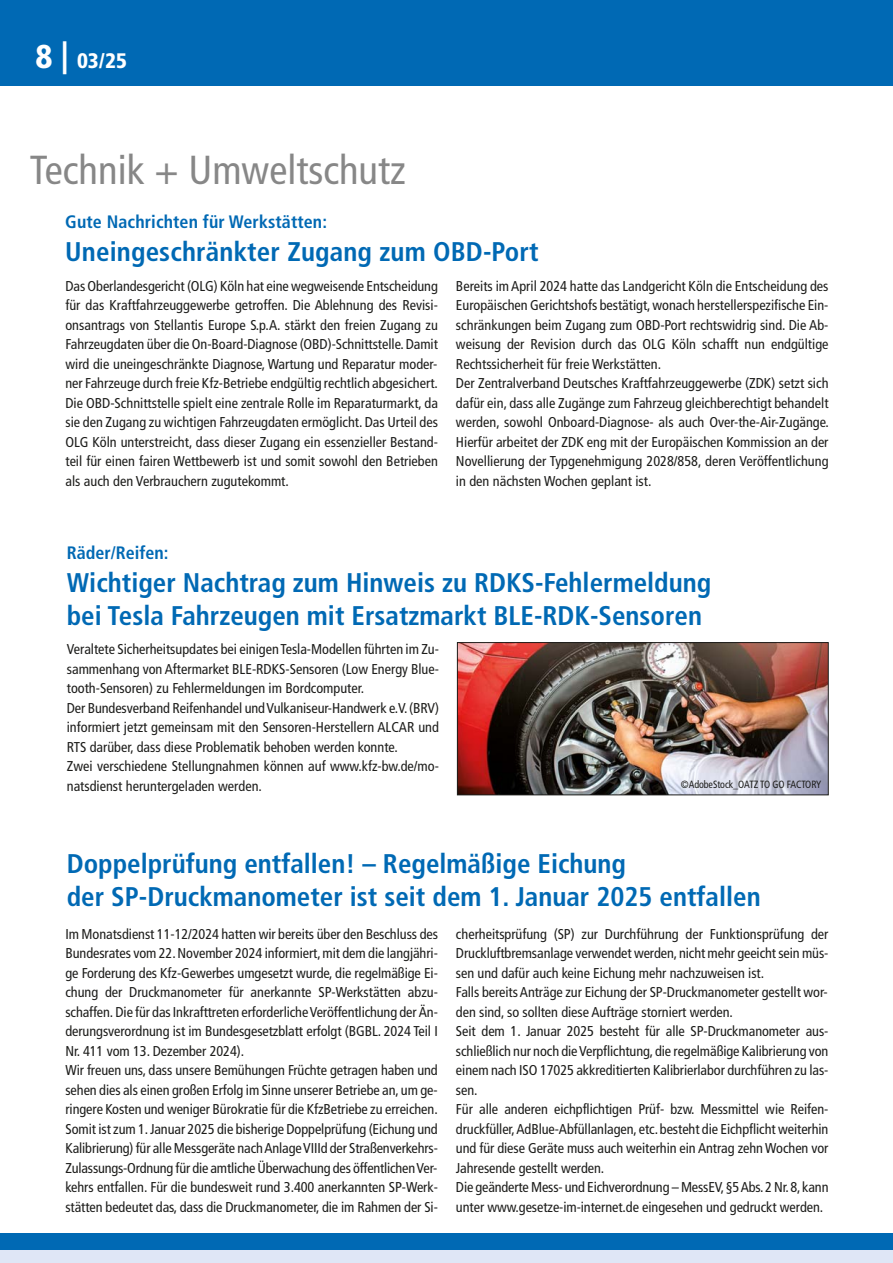
<style>
.page{position:relative;width:893px;height:1263px;background:#fff}
.page>*{position:absolute;margin:0;border:0;box-sizing:border-box;transform-origin:0 0}
.t1{font:condensed 40.5px "Frutiger";color:#878787}
.t2{font:700 condensed 27px/33px "Frutiger";color:#0069b4}
.t3{font:900 condensed 21px "Frutiger";color:#fff}
.t4{font:700 condensed 18px "Frutiger";letter-spacing:.005em;color:#0069b4}
.t5{font:condensed 14.25px/19.5px "Frutiger";letter-spacing:-.005em;color:#1d1d1b}
.t6{font:condensed 10.5px "Frutiger";letter-spacing:-.005em;color:#1d1d1b;scale:.95 1}
.s1{font-size:33px}
</style>
<div class="page">
<div style="left:0;top:1233px;width:893px;height:17px;background:#0069b4"></div>
<div style="left:0;top:1250px;width:893px;height:13px;background:#dfe6f6"></div>
<div style="left:0;top:0;width:893px;height:85px;background:#0069b4"></div>
<img style="left:459px;top:644px;width:368px;height:149px">
<div style="left:457px;top:642px;width:372px;height:153px;border:1px solid #1d1d1b"></div>
<h3 class="t3" style="left:36px;top:54px;width:93px"><span class="s1">8 |</span> 03/25</h3>
<h1 class="t1" style="left:30px;top:154px;width:377px">Technik + Umweltschutz</h1>
<p class="t4" style="left:65px;top:214px;width:263px">Gute Nachrichten für Werkstätten:</p>
<h2 class="t2" style="left:65px;top:237px;width:475px">Uneingeschränkter Zugang zum OBD-Port</h2>
<p class="t5" style="left:65px;top:277px;width:374px;text-align:justify">Das Oberlandesgericht (OLG) Köln hat eine wegweisende Entscheidung für das Kraftfahrzeuggewerbe getroffen. Die Ablehnung des Revisi&shy;onsantrags von Stellantis Europe S.p.A. stärkt den freien Zugang zu Fahrzeugdaten über die On-Board-Diagnose (OBD)-Schnittstelle. Damit wird die uneingeschränkte Diagnose, Wartung und Reparatur moder&shy;ner Fahrzeuge durch freie Kfz-Betriebe endgültig rechtlich abgesichert.<br>Die OBD-Schnittstelle spielt eine zentrale Rolle im Reparaturmarkt, da sie den Zugang zu wichtigen Fahrzeugdaten ermöglicht. Das Urteil des OLG Köln unterstreicht, dass dieser Zugang ein essenzieller Bestand&shy;teil für einen fairen Wettbewerb ist und somit sowohl den Betrieben als auch den Verbrauchern zugutekommt.</p>
<p class="t5" style="left:456px;top:277px;width:375px">Bereits im April 2024 hatte das Landgericht Köln die Entscheidung des Europäischen Gerichtshofs bestätigt, wonach herstellerspezifische Ein&shy;schränkungen beim Zugang zum OBD-Port rechtswidrig sind. Die Ab&shy;weisung der Revision durch das OLG Köln schafft nun endgültige Rechtssicherheit für freie Werkstätten.<br>Der Zentralverband Deutsches Kraftfahrzeuggewerbe (ZDK) setzt sich dafür ein, dass alle Zugänge zum Fahrzeug gleichberechtigt behandelt werden, sowohl Onboard-Diagnose- als auch Over-the-Air-Zugänge.<br>Hierfür arbeitet der ZDK eng mit der Europäischen Kommission an der Novellierung der Typgenehmigung 2028/858, deren Veröffentlichung in den nächsten Wochen geplant ist.</p>
<p class="t4" style="left:67px;top:545px;width:103px">Räder/Reifen:</p>
<h2 class="t2" style="left:67px;top:568px;width:646px">Wichtiger Nachtrag zum Hinweis zu RDKS-Fehlermeldung bei Tesla Fahrzeugen mit Ersatzmarkt BLE-RDK-Sensoren</h2>
<p class="t5" style="left:67px;top:641px;width:374px">Veraltete Sicherheitsupdates bei einigen Tesla-Modellen führten im Zu&shy;sammenhang von Aftermarket BLE-RDKS-Sensoren (Low Energy Blue&shy;tooth-Sensoren) zu Fehlermeldungen im Bordcomputer.<br>Der Bundesverband Reifenhandel und Vulkaniseur-Handwerk e.V. (BRV) informiert jetzt gemeinsam mit den Sensoren-Herstellern ALCAR und RTS darüber, dass diese Problematik behoben werden konnte.<br>Zwei verschiedene Stellungnahmen können auf www.kfz-bw.de/mo&shy;natsdienst heruntergeladen werden.</p>
<p class="t6" style="left:681px;top:780px;width:149px">©AdobeStock_OATZ TO GO FACTORY</p>
<h2 class="t2" style="left:67px;top:850px;width:695px">Doppelprüfung entfallen! – Regelmäßige Eichung<br>der SP-Druckmanometer ist seit dem 1. Januar 2025 entfallen</h2>
<p class="t5" style="left:65px;top:925px;width:374px">Im Monatsdienst 11-12/2024 hatten wir bereits über den Beschluss des Bundesrates vom 22. November 2024 informiert, mit dem die langjähri&shy;ge Forderung des Kfz-Gewerbes umgesetzt wurde, die regelmäßige Ei&shy;chung der Druckmanometer für anerkannte SP-Werkstätten abzu&shy;schaffen. Die für das Inkrafttreten erforderliche Veröffentlichung der Än&shy;derungsverordnung ist im Bundesgesetzblatt erfolgt (BGBL. 2024 Teil I Nr. 411 vom 13. Dezember 2024).<br>Wir freuen uns, dass unsere Bemühungen Früchte getragen haben und sehen dies als einen großen Erfolg im Sinne unserer Betriebe an, um ge&shy;ringere Kosten und weniger Bürokratie für die KfzBetriebe zu erreichen.<br>Somit ist zum 1. Januar 2025 die bisherige Doppelprüfung (Eichung und Kalibrierung) für alle Messgeräte nach Anlage VIIId der Straßenverkehrs-Zulassungs-Ordnung für die amtliche Überwachung des öffentlichen Ver&shy;kehrs entfallen. Für die bundesweit rund 3.400 anerkannten SP-Werk&shy;stätten bedeutet das, dass die Druckmanometer, die im Rahmen der Si-</p>
<p class="t5" style="left:456px;top:925px;width:374px">cherheitsprüfung (SP) zur Durchführung der Funktionsprüfung der Druckluftbremsanlage verwendet werden, nicht mehr geeicht sein müs&shy;sen und dafür auch keine Eichung mehr nachzuweisen ist.<br>Falls bereits Anträge zur Eichung der SP-Druckmanometer gestellt wor&shy;den sind, so sollten diese Aufträge storniert werden.<br>Seit dem 1. Januar 2025 besteht für alle SP-Druckmanometer aus&shy;schließlich nur noch die Verpflichtung, die regelmäßige Kalibrierung von einem nach ISO 17025 akkreditierten Kalibrierlabor durchführen zu las&shy;sen.<br>Für alle anderen eichpflichtigen Prüf- bzw. Messmittel wie Reifen&shy;druckfüller, AdBlue-Abfüllanlagen, etc. besteht die Eichpflicht weiterhin und für diese Geräte muss auch weiterhin ein Antrag zehn Wochen vor Jahresende gestellt werden.<br>Die geänderte Mess- und Eichverordnung – MessEV, §5 Abs. 2 Nr. 8, kann unter www.gesetze-im-internet.de eingesehen und gedruckt werden.</p>
</div>
